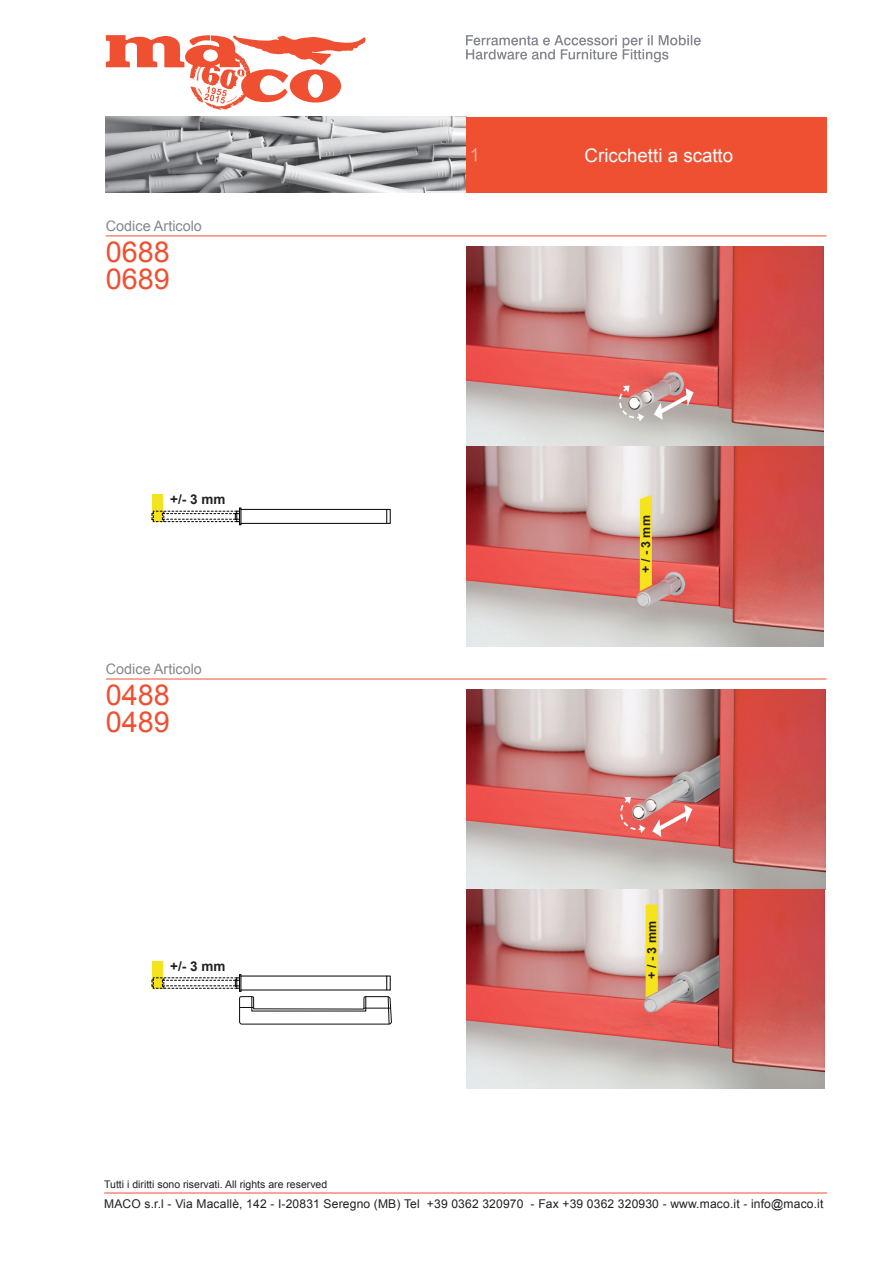
<style>
.page{position:relative;width:893px;height:1263px;background:#fff}
.page>*{position:absolute;margin:0;border:0;box-sizing:border-box;transform-origin:0 0}
.t1{font:28.8px/27px "Arial";color:#ef5032}
.t2{font:18.75px "Arial";color:#fff}
.t3{font:14.4px "Arial";color:#84868e}
.t4{font:700 13.5px "Arial";color:#231f20}
.t5{font:700 12.45px "Arial";color:#231f20}
.t6{font:12.15px "Arial";letter-spacing:.015em;color:#231f20}
.t7{font:10.5px "Arial";color:#231f20}
.t8{font:300 8.4px "Helvetica Neue";color:#000}
</style>
<div class="page">
<img style="left:106px;top:117px;width:360px;height:76px">
<div style="left:466px;top:117px;width:360px;height:76px;background:#ef5032"></div>
<svg style="left:471px;top:148px;width:5px;height:13px"></svg>
<svg style="left:106px;top:35px;width:260px;height:75px"></svg>
<svg style="left:466px;top:35px;width:235px;height:27px"></svg>
<hr style="left:106px;top:679px;width:720px;height:1px;background:#ef5032">
<hr style="left:106px;top:236px;width:720px;height:1px;background:#ef5032">
<hr style="left:104px;top:1193px;width:723px;height:1px;background:#ef5032">
<img style="left:466px;top:689px;width:359px;height:400px">
<svg style="left:652px;top:805px;width:40px;height:32px"></svg>
<svg style="left:619px;top:797px;width:26px;height:36px"></svg>
<svg style="left:646px;top:904px;width:12px;height:93px"></svg>
<div style="left:152px;top:961px;width:10px;height:27px;background:#f5e31e"></div>
<svg style="left:152px;top:974px;width:240px;height:50px"></svg>
<img style="left:466px;top:247px;width:357px;height:399px">
<svg style="left:654px;top:388px;width:40px;height:32px"></svg>
<svg style="left:618px;top:386px;width:26px;height:36px"></svg>
<svg style="left:640px;top:495px;width:12px;height:96px"></svg>
<div style="left:152px;top:494px;width:10px;height:28px;background:#f5e31e"></div>
<hr style="left:241px;top:509px;width:149px;height:1px;background:#000">
<hr style="left:241px;top:523px;width:149px;height:1px;background:#000">
<svg style="left:386px;top:509px;width:5px;height:14px"></svg>
<svg style="left:152px;top:508px;width:90px;height:17px"></svg>
<p class="t3" style="left:106px;top:216px;width:98px">Codice Articolo</p>
<h1 class="t1" style="left:106px;top:239px;width:66px">0688<br>0689</h1>
<p class="t4" style="left:170px;top:491px;width:57px">+/- 3 mm</p>
<p class="t8" style="left:185px;top:494px;width:25px">37mm</p>
<p class="t3" style="left:106px;top:659px;width:98px">Codice Articolo</p>
<h1 class="t1" style="left:106px;top:682px;width:66px">0488<br>0489</h1>
<p class="t4" style="left:170px;top:957px;width:57px">+/- 3 mm</p>
<p class="t8" style="left:185px;top:960px;width:25px">37mm</p>
<p class="t7" style="left:104px;top:1177px;width:225px">Tutti i diritti sono riservati. All rights are reserved</p>
<h2 class="t2" style="left:585px;top:143px;width:150px">Cricchetti a scatto</h2>
<p class="t5" style="left:638px;top:573px;width:59px;rotate:-90deg">+ / - 3 mm</p>
<p class="t5" style="left:643px;top:979px;width:60px;rotate:-90deg">+ / - 3 mm</p>
<p class="t6" style="left:104px;top:1196px;width:721px">MACO s.r.l - Via Macallè, 142 - I-20831 Seregno (MB) Tel +39 0362 320970 - Fax +39 0362 320930 - www.maco.it - info@maco.it</p>
</div>
